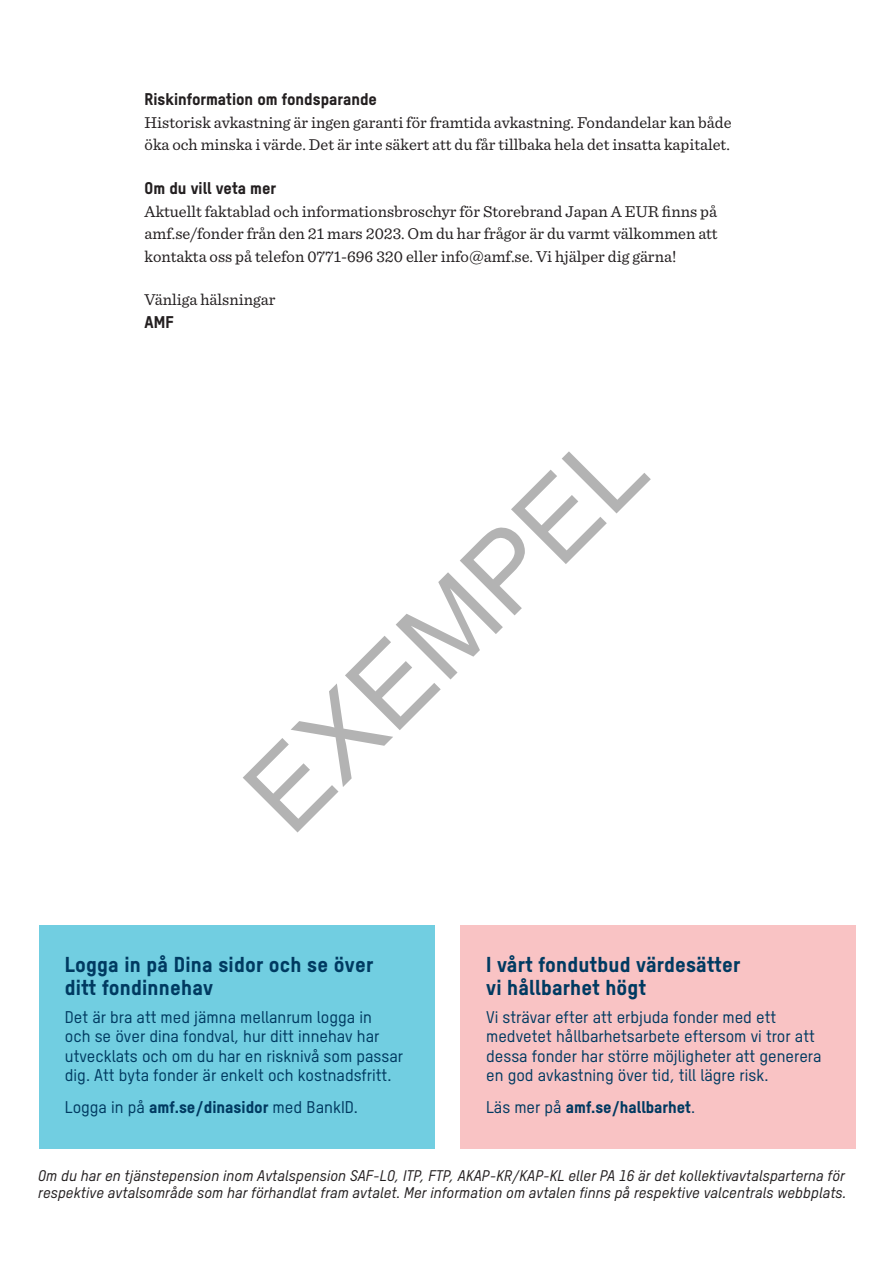
<style>
.page{position:relative;width:893px;height:1263px;background:#fff}
.page>*{position:absolute;margin:0;border:0;box-sizing:border-box;transform-origin:0 0}
.t1{font:108.45px "Arial";color:rgb(0 0 0/.3)}
.Puff_blå_rubrik{font:21px/22.5px "T Star Heavy";letter-spacing:.01em;color:#003a61}
.Puff_rosa_rubrik{font:21px/22.5px "T Star Heavy";letter-spacing:.01em;color:#003a61}
.Nottext1{font:16.5px/22.5px "Sentinel";color:#231f20;text-align:justify}
.Puff_blå_punktlista{font:16.5px/19.5px "T Star Medium";color:#003a61}
.Puff_rosa_brödtext{font:16.5px/19.5px "T Star Medium";color:#003a61}
.Mellanrubrik{font:16.5px/22.5px "Sentinel";color:#231f20}
.Mellanrubrik-2{font:16.5px "T Star Heavy";color:#231f20}
.Puff_rosa_brödtext-2{font:16.5px "T Star Heavy";color:#003a61}
.Brödtext{font:16.5px "Sentinel";color:#231f20}
.Not_punktlista{font:italic 15px/16.5px "T Star Medium";color:#231f20}
.s1{font-family:"T Star Heavy"}
.s2{font-family:"T Star Medium"}
</style>
<div class="page">
<div style="left:39px;top:925px;width:395px;height:223px;background:#71cee1"></div>
<div style="left:460px;top:925px;width:395px;height:223px;background:#f9c3c4"></div>
<p class="Mellanrubrik-2" style="left:145px;top:89px;width:234px">Riskinformation om fondsparande</p>
<p class="Mellanrubrik" style="left:145px;top:110px;width:588px">Historisk avkastning är ingen garanti för framtida avkastning. Fondandelar kan både öka och minska i värde. Det är inte säkert att du får tillbaka hela det insatta kapitalet.</p>
<p class="Mellanrubrik-2" style="left:145px;top:178px;width:133px">Om du vill veta mer</p>
<p class="Nottext1" style="left:145px;top:199px;width:575px">Aktuellt faktablad och informationsbroschyr för Storebrand Japan A EUR finns på amf.se/fonder från den 21 mars 2023. Om du har frågor är du varmt välkommen att kontakta oss på telefon 0771-696 320 eller info@amf.se. Vi hjälper dig gärna!</p>
<p class="Brödtext" style="left:145px;top:287px;width:132px">Vänliga hälsningar</p>
<p class="Mellanrubrik-2" style="left:145px;top:311px;width:30px">AMF</p>
<h1 class="t1" style="left:212px;top:759px;width:513px;rotate:-45deg">EXEMPEL</h1>
<p class="Puff_blå_rubrik" style="left:65px;top:953px;width:310px">Logga in på Dina sidor och se över ditt fondinnehav</p>
<p class="Puff_blå_punktlista" style="left:65px;top:1006px;width:340px">Det är bra att med jämna mellanrum logga in<br>och se över dina fondval, hur ditt innehav har utvecklats och om du har en risknivå som passar dig. Att byta fonder är enkelt och kostnadsfritt.</p>
<p class="Puff_blå_punktlista" style="left:65px;top:1097px;width:295px">Logga in på <span class="s1">amf.se/dinasidor</span> med BankID.</p>
<p class="Puff_rosa_rubrik" style="left:486px;top:953px;width:256px">I vårt fondutbud värdesätter vi hållbarhet högt</p>
<p class="Puff_rosa_brödtext" style="left:486px;top:1006px;width:337px">Vi strävar efter att erbjuda fonder med ett medvetet hållbarhetsarbete eftersom vi tror att dessa fonder har större möjligheter att generera en god avkastning över tid, till lägre risk.</p>
<p class="Puff_rosa_brödtext-2" style="left:486px;top:1097px;width:210px"><span class="s2">Läs mer på</span> amf.se/hallbarhet<span class="s2">.</span></p>
<p class="Not_punktlista" style="left:38px;top:1167px;width:810px">Om du har en tjänstepension inom Avtalspension SAF-LO, ITP, FTP, AKAP-KR/KAP-KL eller PA 16 är det kollektivavtalsparterna för respektive avtalsområde som har förhandlat fram avtalet. Mer information om avtalen finns på respektive valcentrals webbplats.</p>
</div>
